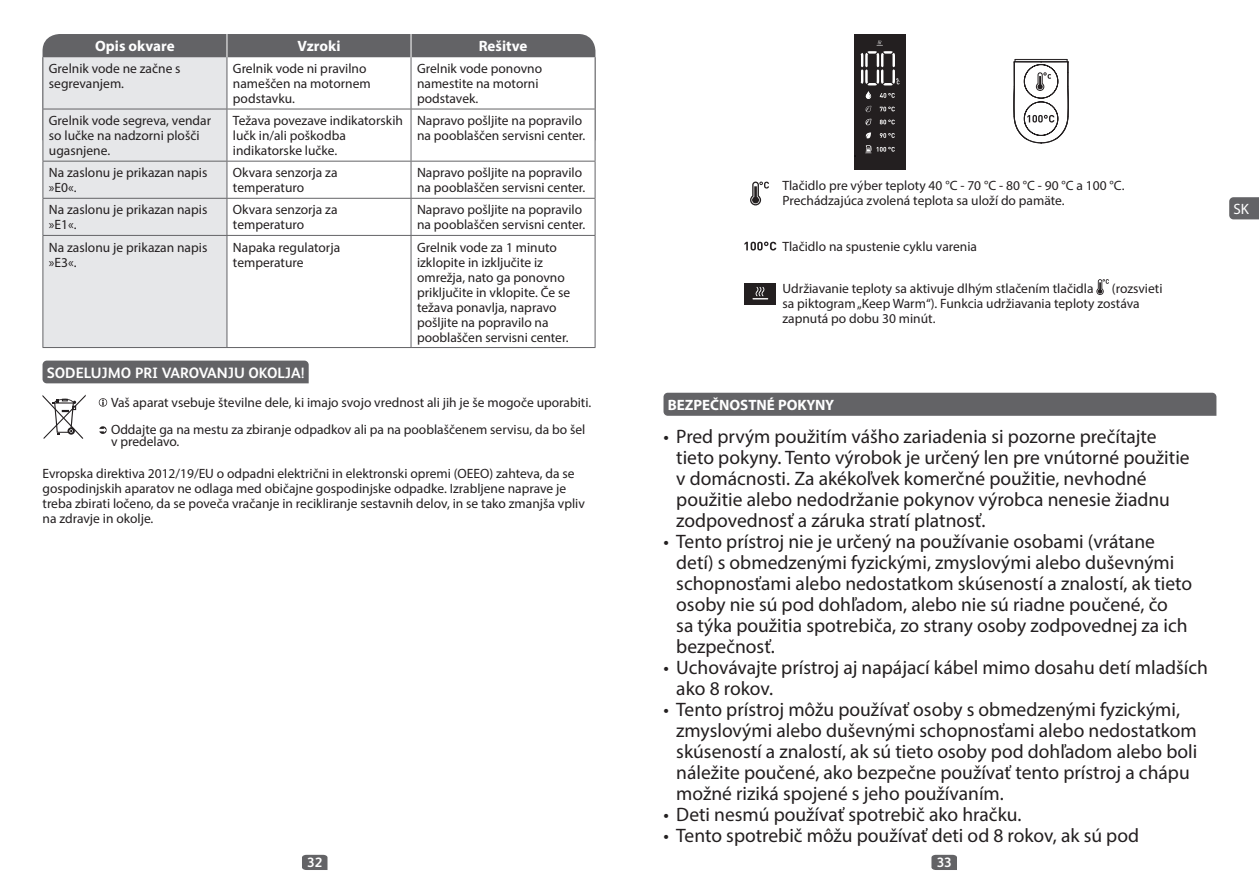
<style>
.page{position:relative;width:1259px;height:893px;background:#fff}
.page>*{position:absolute;margin:0;border:0;box-sizing:border-box;transform-origin:0 0}
.t1{font:19.5px/21px "Myriad Pro";color:#231f20}
.t2{font:700 15px "Myriad Pro";color:#fff}
.t3{font:700 15px "FS Albert";color:#fff}
.t4{font:15px "Myriad Pro";color:#fff}
.t5{font:13.5px/15px "Myriad Pro";color:#231f20}
.t6{font:700 13.5px "FS Albert";color:#fff}
</style>
<div class="page">
<svg style="left:931px;top:855px;width:26px;height:15px"></svg>
<svg style="left:302px;top:855px;width:25px;height:15px"></svg>
<div style="left:43px;top:34px;width:552px;height:23px;background:#636366"></div>
<div style="left:44px;top:57px;width:183px;height:290px;background:#e6e7e9"></div>
<svg style="left:228px;top:57px;width:367px;height:290px"></svg>
<hr style="left:411px;top:57px;width:1px;height:52px;background:#636366">
<hr style="left:411px;top:109px;width:184px;height:1px;background:#636366">
<hr style="left:411px;top:161px;width:184px;height:1px;background:#636366">
<hr style="left:411px;top:162px;width:1px;height:36px;background:#636366">
<hr style="left:227px;top:198px;width:184px;height:1px;background:#636366">
<hr style="left:411px;top:198px;width:184px;height:1px;background:#636366">
<hr style="left:411px;top:199px;width:1px;height:36px;background:#636366">
<hr style="left:227px;top:235px;width:184px;height:1px;background:#636366">
<hr style="left:411px;top:235px;width:184px;height:1px;background:#636366">
<hr style="left:411px;top:236px;width:1px;height:111px;background:#636366">
<hr style="left:227px;top:347px;width:184px;height:1px;background:#636366">
<hr style="left:411px;top:347px;width:184px;height:1px;background:#636366">
<hr style="left:595px;top:57px;width:1px;height:52px;background:#636366">
<hr style="left:595px;top:109px;width:1px;height:52px;background:#636366">
<hr style="left:595px;top:162px;width:1px;height:36px;background:#636366">
<hr style="left:595px;top:199px;width:1px;height:36px;background:#636366">
<hr style="left:595px;top:236px;width:1px;height:111px;background:#636366">
<hr style="left:227px;top:109px;width:184px;height:1px;background:#636366">
<hr style="left:411px;top:109px;width:1px;height:52px;background:#636366">
<hr style="left:227px;top:161px;width:184px;height:1px;background:#636366">
<svg style="left:227px;top:34px;width:1px;height:23px"></svg>
<svg style="left:411px;top:34px;width:1px;height:23px"></svg>
<hr style="left:43px;top:57px;width:1px;height:52px;background:#636366">
<hr style="left:43px;top:109px;width:1px;height:52px;background:#636366">
<hr style="left:43px;top:162px;width:1px;height:36px;background:#636366">
<hr style="left:43px;top:199px;width:1px;height:36px;background:#636366">
<hr style="left:43px;top:236px;width:1px;height:111px;background:#636366">
<hr style="left:227px;top:57px;width:1px;height:52px;background:#636366">
<hr style="left:227px;top:109px;width:1px;height:52px;background:#636366">
<hr style="left:227px;top:162px;width:1px;height:36px;background:#636366">
<hr style="left:227px;top:199px;width:1px;height:36px;background:#636366">
<hr style="left:227px;top:236px;width:1px;height:111px;background:#636366">
<hr style="left:43px;top:109px;width:184px;height:1px;background:#636366">
<hr style="left:43px;top:161px;width:184px;height:1px;background:#636366">
<hr style="left:43px;top:198px;width:184px;height:1px;background:#636366">
<hr style="left:43px;top:235px;width:184px;height:1px;background:#636366">
<hr style="left:43px;top:347px;width:184px;height:1px;background:#636366">
<div style="left:663px;top:393px;width:553px;height:23px;background:#636366"></div>
<div style="left:43px;top:361px;width:266px;height:22px;background:#636366"></div>
<svg style="left:1229px;top:197px;width:30px;height:22px"></svg>
<svg style="left:1096px;top:279px;width:13px;height:16px"></svg>
<svg style="left:744px;top:242px;width:32px;height:8px"></svg>
<div style="left:744px;top:283px;width:32px;height:22px;background:#231f20"></div>
<svg style="left:752px;top:287px;width:16px;height:12px"></svg>
<svg style="left:750px;top:182px;width:19px;height:23px"></svg>
<div style="left:854px;top:34px;width:52px;height:135px;background:#231f20"></div>
<svg style="left:865px;top:106px;width:6px;height:6px"></svg>
<svg style="left:865px;top:119px;width:6px;height:6px"></svg>
<svg style="left:865px;top:132px;width:6px;height:7px"></svg>
<svg style="left:879px;top:107px;width:16px;height:4px"></svg>
<svg style="left:879px;top:120px;width:16px;height:4px"></svg>
<svg style="left:880px;top:133px;width:15px;height:5px"></svg>
<svg style="left:865px;top:145px;width:30px;height:9px"></svg>
<svg style="left:860px;top:40px;width:39px;height:45px"></svg>
<svg style="left:866px;top:91px;width:5px;height:8px"></svg>
<svg style="left:879px;top:93px;width:16px;height:5px"></svg>
<svg style="left:1013px;top:59px;width:56px;height:85px"></svg>
<svg style="left:99px;top:398px;width:8px;height:9px"></svg>
<svg style="left:99px;top:426px;width:8px;height:8px"></svg>
<svg style="left:43px;top:395px;width:43px;height:44px"></svg>
<p class="t2" style="left:95px;top:36px;width:81px">Opis okvare</p>
<p class="t2" style="left:297px;top:36px;width:45px">Vzroki</p>
<p class="t2" style="left:479px;top:36px;width:50px">Rešitve</p>
<p class="t5" style="left:49px;top:61px;width:133px">Grelnik vode ne začne s segrevanjem.</p>
<p class="t5" style="left:233px;top:61px;width:139px">Grelnik vode ni pravilno nameščen na motornem podstavku.</p>
<p class="t5" style="left:417px;top:61px;width:127px">Grelnik vode ponovno namestite na motorni podstavek.</p>
<p class="t5" style="left:49px;top:113px;width:164px">Grelnik vode segreva, vendar so lučke na nadzorni plošči ugasnjene.</p>
<p class="t5" style="left:233px;top:113px;width:172px">Težava povezave indikatorskih lučk in/ali poškodba indikatorske lučke.</p>
<p class="t5" style="left:417px;top:113px;width:170px">Napravo pošljite na popravilo na pooblaščen servisni center.</p>
<p class="t5" style="left:49px;top:165px;width:160px">Na zaslonu je prikazan napis »E0«.</p>
<p class="t5" style="left:233px;top:165px;width:106px">Okvara senzorja za temperaturo</p>
<p class="t5" style="left:417px;top:165px;width:170px">Napravo pošljite na popravilo na pooblaščen servisni center.</p>
<p class="t5" style="left:49px;top:202px;width:160px">Na zaslonu je prikazan napis »E1«.</p>
<p class="t5" style="left:233px;top:202px;width:106px">Okvara senzorja za temperaturo</p>
<p class="t5" style="left:417px;top:202px;width:170px">Napravo pošljite na popravilo na pooblaščen servisni center.</p>
<p class="t5" style="left:49px;top:239px;width:160px">Na zaslonu je prikazan napis »E3«.</p>
<p class="t5" style="left:233px;top:239px;width:109px">Napaka regulatorja temperature</p>
<p class="t5" style="left:417px;top:239px;width:155px">Grelnik vode za 1 minuto izklopite in izključite iz omrežja, nato ga ponovno priključite in vklopite. Če se težava ponavlja, napravo pošljite na popravilo na pooblaščen servisni center.</p>
<p class="t3" style="left:47px;top:362px;width:259px">SODELUJMO PRI VAROVANJU OKOLJA!</p>
<p class="t5" style="left:782px;top:178px;width:343px">Tlačidlo pre výber teploty 40 °C - 70 °C - 80 °C - 90 °C a 100 °C.<br>Prechádzajúca zvolená teplota sa uloží do pamäte.</p>
<p class="t5" style="left:782px;top:239px;width:196px">Tlačidlo na spustenie cyklu varenia</p>
<p class="t5" style="left:782px;top:281px;width:312px">Udržiavanie teploty sa aktivuje dlhým stlačením tlačidla</p>
<p class="t5" style="left:782px;top:281px;width:381px;text-indent:329px">(rozsvieti sa piktogram „Keep Warm“). Funkcia udržiavania teploty zostáva zapnutá po dobu 30 minút.</p>
<p class="t5" style="left:111px;top:395px;width:482px">Vaš aparat vsebuje številne dele, ki imajo svojo vrednost ali jih je še mogoče uporabiti.</p>
<p class="t2" style="left:668px;top:395px;width:168px">BEZPEČNOSTNÉ POKYNY</p>
<p class="t5" style="left:111px;top:424px;width:476px;line-height:12px">Oddajte ga na mestu za zbiranje odpadkov ali pa na pooblaščenem servisu, da bo šel v predelavo.</p>
<p class="t1" style="left:676px;top:426px;width:515px;text-indent:-13px">• Pred prvým použitím vášho zariadenia si pozorne prečítajte tieto pokyny. Tento výrobok je určený len pre vnútorné použitie v domácnosti. Za akékoľvek komerčné použitie, nevhodné použitie alebo nedodržanie pokynov výrobca nenesie žiadnu zodpovednosť a záruka stratí platnosť.</p>
<p class="t1" style="left:676px;top:531px;width:517px;text-indent:-13px">• Tento prístroj nie je určený na používanie osobami (vrátane detí) s obmedzenými fyzickými, zmyslovými alebo duševnými schopnosťami alebo nedostatkom skúseností a znalostí, ak tieto osoby nie sú pod dohľadom, alebo nie sú riadne poučené, čo<br>sa týka použitia spotrebiča, zo strany osoby zodpovednej za ich bezpečnosť.</p>
<h1 class="t1" style="left:676px;top:657px;width:533px;text-indent:-13px">• Uchovávajte prístroj aj napájací kábel mimo dosahu detí mladších ako 8 rokov.</h1>
<p class="t1" style="left:676px;top:699px;width:522px;text-indent:-13px">• Tento prístroj môžu používať osoby s obmedzenými fyzickými, zmyslovými alebo duševnými schopnosťami alebo nedostatkom skúseností a znalostí, ak sú tieto osoby pod dohľadom alebo boli náležite poučené, ako bezpečne používať tento prístroj a chápu možné riziká spojené s jeho používaním.</p>
<h1 class="t1" style="left:663px;top:804px;width:359px">• Deti nesmú používať spotrebič ako hračku.</h1>
<h1 class="t1" style="left:663px;top:825px;width:477px">• Tento spotrebič môžu používať deti od 8 rokov, ak sú pod</h1>
<p class="t5" style="left:43px;top:466px;width:544px">Evropska direktiva 2012/19/EU o odpadni električni in elektronski opremi (OEEO) zahteva, da se gospodinjskih aparatov ne odlaga med običajne gospodinjske odpadke. Izrabljene naprave je treba zbirati ločeno, da se poveča vračanje in recikliranje sestavnih delov, in se tako zmanjša vpliv na zdravje in okolje.</p>
<p class="t6" style="left:307px;top:853px;width:17px">32</p>
<p class="t6" style="left:936px;top:853px;width:17px">33</p>
<p class="t4" style="left:1233px;top:200px;width:17px">SK</p>
</div>
